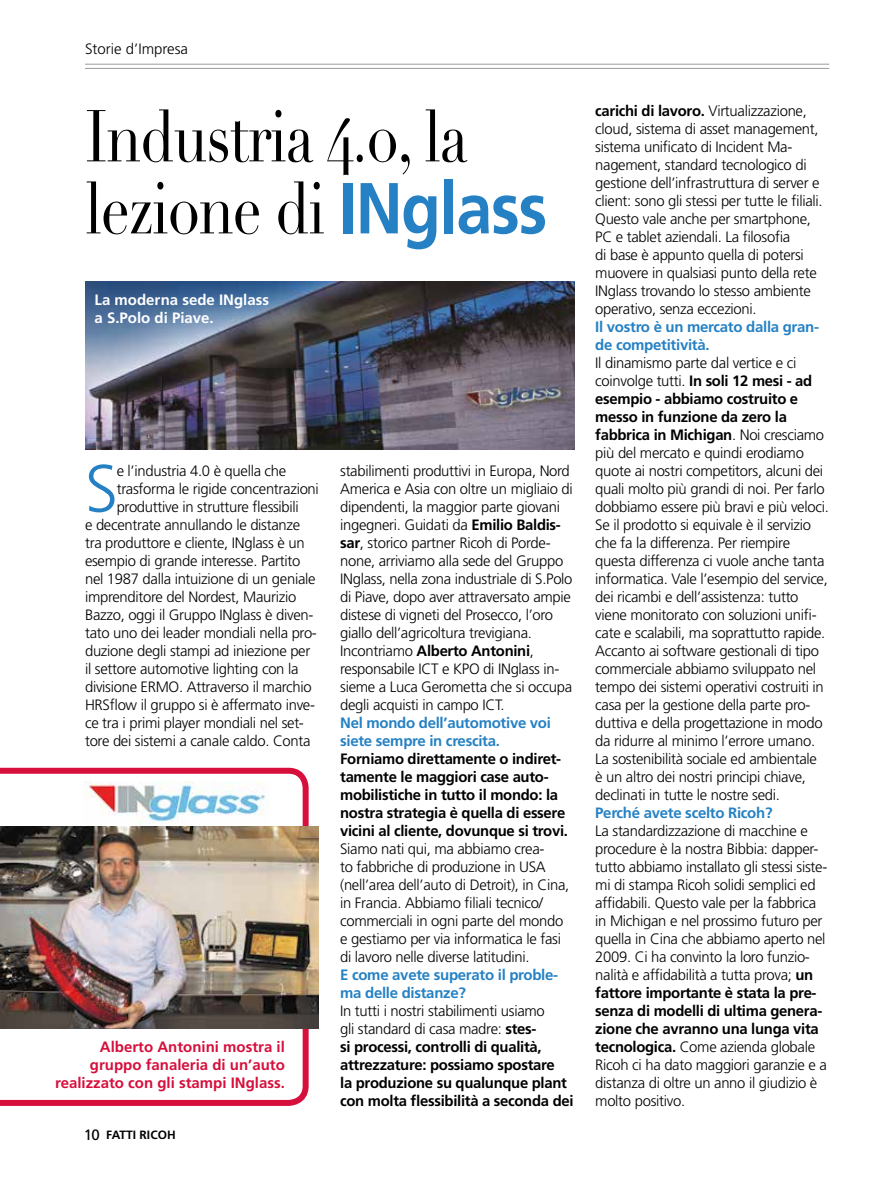
<style>
.page{position:relative;width:893px;height:1191px;background:#fff}
.page>*{position:absolute;margin:0;border:0;box-sizing:border-box;transform-origin:0 0}
.t1{font:72px/72px "Didot";letter-spacing:-.02em;color:#000;scale:.8 1}
.t2{font:300 66.6px "Frutiger";color:#2581c4}
.t3{font:300 15px/18px "Frutiger";letter-spacing:-.02em;color:#000}
.t4{font:700 15px/18px "Frutiger CE";letter-spacing:-.02em;color:#000}
.t5{font:700 15px/18px "Frutiger";letter-spacing:-.02em;color:#2581c4}
.t6{font:700 15px/18px "Frutiger";color:#d60f3c;text-align:right}
.t7{font:700 15px/18px "Frutiger";color:#fff}
.t8{font:300 15px "Frutiger";color:#000}
.t9{font:700 12px "Frutiger";color:#000}
.s1{font-family:"Frutiger CE";font-weight:700;color:#2581c4}
.s2{font-weight:400;font-size:15px}
.s3{font-family:"Frutiger CE";font-weight:700}
.s4{font-family:"Frutiger";font-weight:300}
</style>
<div class="page">
<hr style="left:85px;top:64px;width:744px;height:1px;background:#9d9d9c">
<hr style="left:85px;top:68px;width:744px;height:1px;background:#9d9d9c">
<svg style="left:0;top:767px;width:309px;height:339px"></svg>
<img style="left:85px;top:282px;width:489px;height:168px">
<img style="left:0;top:826px;width:319px;height:202px">
<img style="left:84px;top:782px;width:186px;height:41px">
<p class="t8" style="left:85px;top:40px;width:105px">Storie d’Impresa</p>
<h1 class="t1" style="left:85px;top:102px;width:579px">Industria 4.0, la lezione di <span class="s1">INglass</span></h1>
<p class="t7" style="left:95px;top:290px;width:176px">La moderna sede INglass a S.Polo di Piave.</p>
<h2 class="t2" style="left:85px;top:451px;width:34px">S</h2>
<p class="t3" style="left:117px;top:461px;width:171px">e l’industria 4.0 è quella che</p>
<p class="t3" style="left:117px;top:479px;width:204px">trasforma le rigide concentrazioni</p>
<p class="t3" style="left:117px;top:497px;width:184px">produttive in strutture flessibili</p>
<p class="t3" style="left:85px;top:515px;width:217px">e decentrate annullando le distanze</p>
<p class="t3" style="left:85px;top:533px;width:221px">tra produttore e cliente, INglass è un</p>
<p class="t3" style="left:85px;top:551px;width:217px">esempio di grande interesse. Partito</p>
<p class="t3" style="left:85px;top:569px;width:232px">nel 1987 dalla intuizione di un geniale</p>
<p class="t3" style="left:85px;top:587px;width:213px">imprenditore del Nordest, Maurizio</p>
<p class="t3" style="left:85px;top:605px;width:230px">Bazzo, oggi il Gruppo INglass è diven-</p>
<p class="t3" style="left:85px;top:623px;width:233px">tato uno dei leader mondiali nella pro-</p>
<p class="t3" style="left:85px;top:641px;width:227px">duzione degli stampi ad iniezione per</p>
<p class="t3" style="left:85px;top:659px;width:215px">il settore automotive lighting con la</p>
<p class="t3" style="left:85px;top:677px;width:228px">divisione ERMO. Attraverso il marchio</p>
<p class="t3" style="left:85px;top:695px;width:231px">HRSflow il gruppo si è affermato inve-</p>
<p class="t3" style="left:85px;top:713px;width:220px">ce tra i primi player mondiali nel set-</p>
<p class="t3" style="left:85px;top:731px;width:227px">tore dei sistemi a canale caldo. Conta</p>
<p class="t6" style="left:55px;top:1037px;width:231px">Alberto Antonini mostra il gruppo fanaleria di un’auto realizzato con gli stampi INglass.</p>
<p class="t9" style="left:84px;top:1128px;width:93px"><span class="s2">10</span> FATTI RICOH</p>
<p class="t3" style="left:340px;top:461px;width:234px">stabilimenti produttivi in Europa, Nord America e Asia con oltre un migliaio di dipendenti, la maggior parte giovani ingegneri. Guidati da <span class="s3">Emilio Baldis&shy;sar</span>, storico partner Ricoh di Porde&shy;none, arriviamo alla sede del Gruppo INglass, nella zona industriale di S.Polo di Piave, dopo aver attraversato ampie distese di vigneti del Prosecco, l’oro giallo dell’agricoltura trevigiana.</p>
<p class="t4" style="left:340px;top:641px;width:195px"><span class="s4">Incontriamo</span> Alberto Antonini<span class="s4">,</span></p>
<p class="t3" style="left:340px;top:659px;width:233px">responsabile ICT e KPO di INglass in&shy;sieme a Luca Gerometta che si occupa degli acquisti in campo ICT.</p>
<p class="t5" style="left:340px;top:713px;width:212px">Nel mondo dell’automotive voi siete sempre in crescita.</p>
<p class="t4" style="left:340px;top:749px;width:229px">Forniamo direttamente o indiret&shy;tamente le maggiori case auto&shy;mobilistiche in tutto il mondo: la nostra strategia è quella di essere vicini al cliente, dovunque si trovi.</p>
<p class="t3" style="left:340px;top:839px;width:231px">Siamo nati qui, ma abbiamo crea-<br>to fabbriche di produzione in USA (nell’area dell’auto di Detroit), in Cina, in Francia. Abbiamo filiali tecnico/ commerciali in ogni parte del mondo e gestiamo per via informatica le fasi di lavoro nelle diverse latitudini.</p>
<p class="t5" style="left:340px;top:965px;width:219px">E come avete superato il proble&shy;ma delle distanze?</p>
<p class="t3" style="left:340px;top:1001px;width:206px">In tutti i nostri stabilimenti usiamo gli standard di casa madre: <span class="s3">stes-</span></p>
<p class="t4" style="left:340px;top:1037px;width:235px">si processi, controlli di qualità, attrezzature: possiamo spostare<br>la produzione su qualunque plant con molta flessibilità a seconda dei</p>
<p class="t3" style="left:595px;top:102px;width:229px"><span class="s3">carichi di lavoro.</span> Virtualizzazione, cloud, sistema di asset management, sistema unificato di Incident Ma&shy;nagement, standard tecnologico di gestione dell’infrastruttura di server e client: sono gli stessi per tutte le filiali.<br>Questo vale anche per smartphone, PC e tablet aziendali. La filosofia<br>di base è appunto quella di potersi muovere in qualsiasi punto della rete INglass trovando lo stesso ambiente operativo, senza eccezioni.</p>
<p class="t5" style="left:595px;top:317px;width:225px">Il vostro è un mercato dalla gran&shy;de competitività.</p>
<p class="t3" style="left:595px;top:354px;width:219px">Il dinamismo parte dal vertice e ci coinvolge tutti. <span class="s3">In soli 12 mesi - ad</span></p>
<p class="t4" style="left:595px;top:389px;width:230px">esempio - abbiamo costruito e messo in funzione da zero la fabbrica in Michigan<span class="s4">. Noi cresciamo</span></p>
<p class="t3" style="left:595px;top:444px;width:235px">più del mercato e quindi erodiamo quote ai nostri competitors, alcuni dei quali molto più grandi di noi. Per farlo dobbiamo essere più bravi e più veloci.<br>Se il prodotto si equivale è il servizio che fa la differenza. Per riempire questa differenza ci vuole anche tanta informatica. Vale l’esempio del service, dei ricambi e dell’assistenza: tutto viene monitorato con soluzioni unifi&shy;cate e scalabili, ma soprattutto rapide.<br>Accanto ai software gestionali di tipo commerciale abbiamo sviluppato nel tempo dei sistemi operativi costruiti in casa per la gestione della parte pro&shy;duttiva e della progettazione in modo da ridurre al minimo l’errore umano.<br>La sostenibilità sociale ed ambientale<br>è un altro dei nostri principi chiave, declinati in tutte le nostre sedi.</p>
<p class="t5" style="left:595px;top:803px;width:179px">Perché avete scelto Ricoh?</p>
<p class="t3" style="left:595px;top:822px;width:234px">La standardizzazione di macchine e procedure è la nostra Bibbia: dapper&shy;tutto abbiamo installato gli stessi siste&shy;mi di stampa Ricoh solidi semplici ed affidabili. Questo vale per la fabbrica in Michigan e nel prossimo futuro per quella in Cina che abbiamo aperto nel 2009. Ci ha convinto la loro funzio&shy;nalità e affidabilità a tutta prova; <span class="s3">un</span></p>
<p class="t4" style="left:595px;top:983px;width:229px">fattore importante è stata la pre&shy;senza di modelli di ultima genera&shy;zione che avranno una lunga vita</p>
<p class="t3" style="left:595px;top:1038px;width:233px"><span class="s3">tecnologica.</span> Come azienda globale<br>Ricoh ci ha dato maggiori garanzie e a distanza di oltre un anno il giudizio è molto positivo.</p>
</div>
